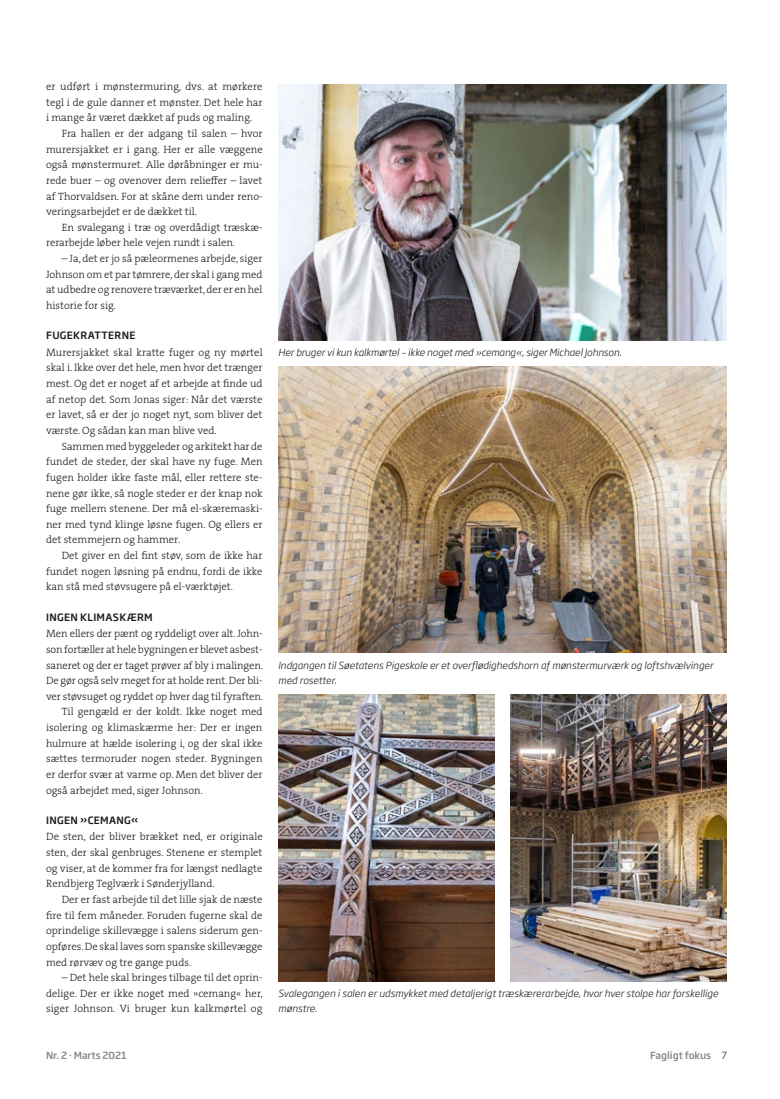
<style>
.page{position:relative;width:780px;height:1099px;background:#fff}
.page>*{position:absolute;margin:0;border:0;box-sizing:border-box;transform-origin:0 0}
.t1{font:300 10.62px/15.6px "The Serif B W3";color:#1a1a18;text-align:justify}
.t2{font:500 10px "Soho Gothic Pro";letter-spacing:.03em;color:#1a1a18}
.t3{font:italic 300 9.75px/15.6px "Soho Gothic Pro";letter-spacing:.01em;color:#1a1a18}
.t4{font:500 9.75px "Soho Gothic Pro";color:#878786}
.s1{font-weight:300;color:#1a1a18}
</style>
<div class="page">
<img style="left:278px;top:366px;width:448px;height:287px">
<img style="left:278px;top:85px;width:448px;height:255px">
<img style="left:510px;top:694px;width:216px;height:287px">
<img style="left:278px;top:694px;width:216px;height:287px">
<p class="t1" style="left:46px;top:79px;width:218px">er udført i mønstermuring, dvs. at mørkere</p>
<p class="t1" style="left:46px;top:94px;width:218px">tegl i de gule danner et mønster. Det hele har</p>
<p class="t1" style="left:46px;top:110px;width:208px">i mange år været dækket af puds og maling.</p>
<p class="t1" style="left:62px;top:126px;width:202px">Fra hallen er der adgang til salen – hvor</p>
<p class="t1" style="left:46px;top:141px;width:218px">murersjakket er i gang. Her er alle væggene</p>
<p class="t1" style="left:46px;top:157px;width:218px">også mønstermuret. Alle døråbninger er mu-</p>
<p class="t1" style="left:46px;top:172px;width:218px">rede buer – og ovenover dem relieffer – lavet</p>
<p class="t1" style="left:46px;top:188px;width:218px">af Thorvaldsen. For at skåne dem under reno-</p>
<p class="t1" style="left:46px;top:204px;width:152px">veringsarbejdet er de dækket til.</p>
<p class="t1" style="left:62px;top:219px;width:202px">En svalegang i træ og overdådigt træskæ-</p>
<p class="t1" style="left:46px;top:235px;width:190px">rerarbejde løber hele vejen rundt i salen.</p>
<p class="t1" style="left:46px;top:251px;width:218px;text-indent:16px">– Ja, det er jo så pæleormenes arbejde, siger Johnson om et par tømrere, der skal i gang med at udbedre og renovere træværket, der er en hel historie for sig.</p>
<p class="t2" style="left:46px;top:327px;width:91px">FUGEKRATTERNE</p>
<p class="t1" style="left:46px;top:344px;width:218px">Murersjakket skal kratte fuger og ny mørtel skal i. Ikke over det hele, men hvor det trænger mest. Og det er noget af et arbejde at finde ud af netop det. Som Jonas siger: Når det værste er lavet, så er der jo noget nyt, som bliver det værste. Og sådan kan man blive ved.</p>
<p class="t1" style="left:46px;top:438px;width:218px;text-indent:16px">Sammen med byggeleder og arkitekt har de fundet de steder, der skal have ny fuge. Men fugen holder ikke faste mål, eller rettere ste&shy;nene gør ikke, så nogle steder er der knap nok fuge mellem stenene. Der må el-skæremaski&shy;ner med tynd klinge løsne fugen. Og ellers er det stemmejern og hammer.</p>
<p class="t1" style="left:46px;top:548px;width:218px;text-indent:16px">Det giver en del fint støv, som de ikke har fundet nogen løsning på endnu, fordi de ikke kan stå med støvsugere på el-værktøjet.</p>
<p class="t2" style="left:46px;top:609px;width:108px">INGEN KLIMASKÆRM</p>
<p class="t1" style="left:46px;top:626px;width:218px">Men ellers der pænt og ryddeligt over alt. John-</p>
<p class="t1" style="left:46px;top:641px;width:218px">son fortæller at hele bygningen er blevet asbest-</p>
<p class="t1" style="left:46px;top:657px;width:218px">saneret og der er taget prøver af bly i malingen.</p>
<p class="t1" style="left:46px;top:672px;width:218px">De gør også selv meget for at holde rent. Der bli-</p>
<p class="t1" style="left:46px;top:688px;width:218px">ver støvsuget og ryddet op hver dag til fyraften.</p>
<p class="t1" style="left:62px;top:704px;width:202px">Til gengæld er der koldt. Ikke noget med</p>
<p class="t1" style="left:46px;top:719px;width:218px">isolering og klimaskærme her: Der er ingen</p>
<p class="t1" style="left:46px;top:735px;width:218px">hulmure at hælde isolering i, og der skal ikke</p>
<p class="t1" style="left:46px;top:751px;width:218px">sættes termoruder nogen steder. Bygningen</p>
<p class="t1" style="left:46px;top:766px;width:218px">er derfor svær at varme op. Men det bliver der</p>
<p class="t1" style="left:46px;top:782px;width:158px">også arbejdet med, siger Johnson.</p>
<p class="t2" style="left:46px;top:812px;width:94px">INGEN »CEMANG«</p>
<p class="t1" style="left:46px;top:829px;width:218px">De sten, der bliver brækket ned, er originale sten, der skal genbruges. Stenene er stemplet og viser, at de kommer fra for længst nedlagte Rendbjerg Teglværk i Sønderjylland.</p>
<p class="t1" style="left:46px;top:891px;width:218px;text-indent:16px">Der er fast arbejde til det lille sjak de næste fire til fem måneder. Foruden fugerne skal de oprindelige skillevægge i salens siderum gen&shy;opføres. De skal laves som spanske skillevægge med rørvæv og tre gange puds.</p>
<p class="t1" style="left:46px;top:969px;width:218px;text-indent:16px">– Det hele skal bringes tilbage til det oprin&shy;delige. Der er ikke noget med »cemang« her, siger Johnson. Vi bruger kun kalkmørtel og</p>
<p class="t3" style="left:278px;top:344px;width:345px">Her bruger vi kun kalkmørtel – ikke noget med »cemang«, siger Michael Johnson.</p>
<p class="t3" style="left:278px;top:656px;width:436px">Indgangen til Søetatens Pigeskole er et overflødighedshorn af mønstermurværk og loftshvælvinger med rosetter.</p>
<p class="t3" style="left:278px;top:984px;width:441px">Svalegangen i salen er udsmykket med detaljerigt træskærerarbejde, hvor hver stolpe har forskellige mønstre.</p>
<p class="t4" style="left:46px;top:1048px;width:82px">Nr. 2 · Marts 2021</p>
<p class="t4" style="left:650px;top:1048px;width:78px">Fagligt fokus <span class="s1">7</span></p>
</div>
